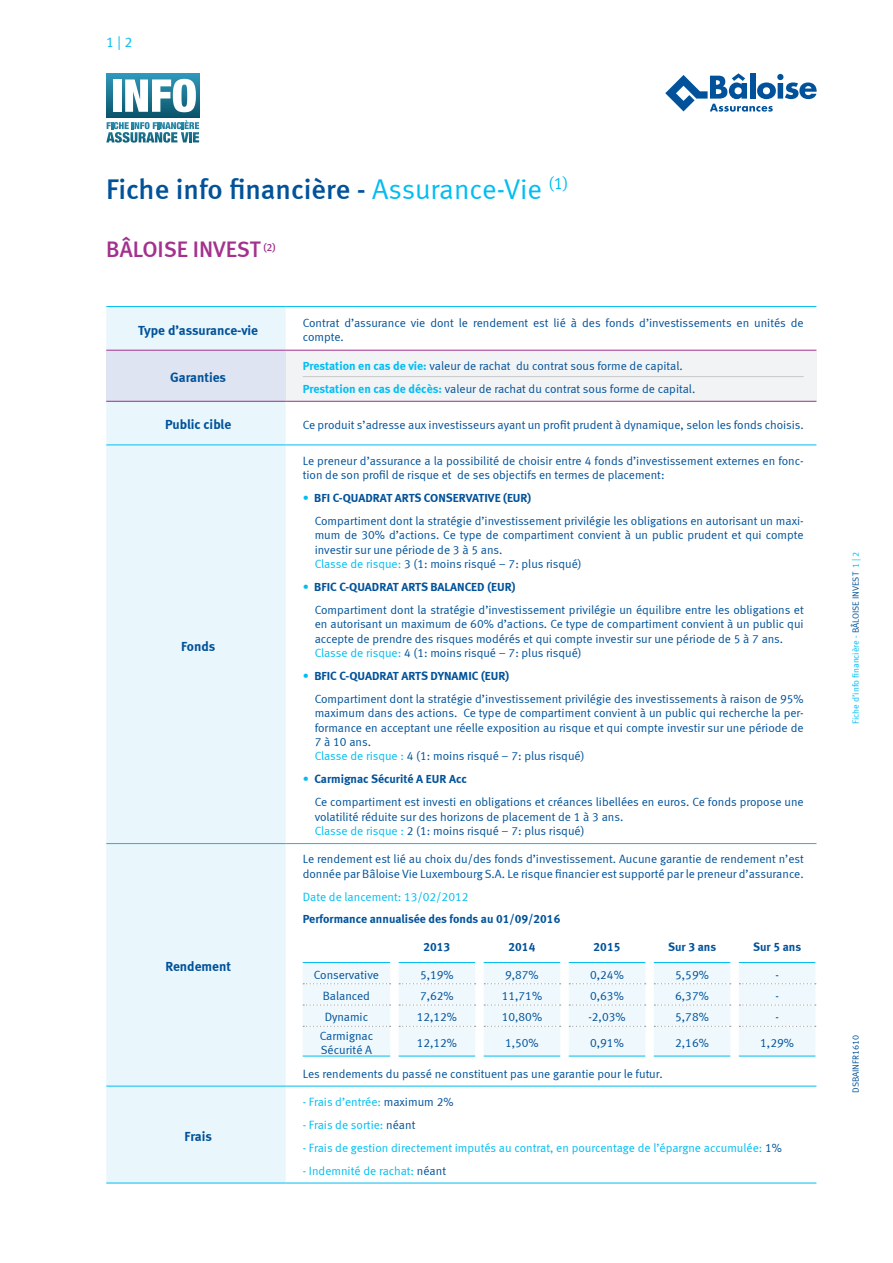
<style>
.page{position:relative;width:893px;height:1263px;background:#fff}
.page>*{position:absolute;margin:0;border:0;box-sizing:border-box;transform-origin:0 0}
.t1{font:28.5px "Meta Medium LF";color:#01529a}
.t2{font:22.5px "Meta Medium LF";color:#a3318d}
.t3{font:14.25px "Meta Normal LF";color:#01bdf2}
.t4{font:13.5px "Meta Bold LF";color:#01529a}
.t5{font:12px/14.4px "Meta Normal LF";color:#01529a}
.t6{font:12px "Meta Bold LF";color:#01529a}
.t7{font:12px "Meta Normal LF";color:#01bdf2}
.t8{font:9px "Meta Normal LF";color:#01bdf2}
.t9{font:9px "Meta Normal LF";color:#01529a}
.s1{font-family:"Meta Normal LF";color:#01bdf2}
.s2{font-family:"Meta Bold LF";color:#01bdf2}
.s3{color:#01bdf2}
.s4{color:#01529a}
</style>
<div class="page">
<svg style="left:665px;top:73px;width:151px;height:39px"></svg>
<div style="left:106px;top:307px;width:180px;height:876px;background:#e9f7fd"></div>
<div style="left:106px;top:350px;width:180px;height:51px;background:#dee4f1"></div>
<div style="left:286px;top:350px;width:530px;height:51px;background:#f2f3f4"></div>
<hr style="left:106px;top:444px;width:180px;height:1px;background:#01bdf2">
<hr style="left:286px;top:444px;width:530px;height:1px;background:#01bdf2">
<hr style="left:106px;top:306px;width:180px;height:1px;background:#01bdf2">
<hr style="left:106px;top:843px;width:180px;height:1px;background:#01bdf2">
<hr style="left:286px;top:843px;width:530px;height:1px;background:#01bdf2">
<hr style="left:286px;top:306px;width:530px;height:1px;background:#01bdf2">
<hr style="left:106px;top:1086px;width:180px;height:1px;background:#01bdf2">
<hr style="left:106px;top:1183px;width:180px;height:1px;background:#01bdf2">
<hr style="left:286px;top:1086px;width:530px;height:1px;background:#01bdf2">
<hr style="left:286px;top:1183px;width:530px;height:1px;background:#01bdf2">
<hr style="left:106px;top:350px;width:180px;height:1px;background:#a3318d">
<hr style="left:286px;top:350px;width:530px;height:1px;background:#a3318d">
<hr style="left:106px;top:401px;width:180px;height:1px;background:#a3318d">
<hr style="left:286px;top:401px;width:530px;height:1px;background:#a3318d">
<hr style="left:303px;top:376px;width:501px;height:1px;background:#c7c8ca">
<svg style="left:303px;top:962px;width:512px;height:94px;background:#eef8fc"></svg>
<hr style="left:303px;top:1056px;width:87px;height:1px;background:#01bdf2">
<hr style="left:399px;top:1056px;width:76px;height:1px;background:#01bdf2">
<hr style="left:484px;top:1056px;width:76px;height:1px;background:#01bdf2">
<hr style="left:569px;top:1056px;width:76px;height:1px;background:#01bdf2">
<hr style="left:654px;top:1056px;width:76px;height:1px;background:#01bdf2">
<hr style="left:739px;top:1056px;width:76px;height:1px;background:#01bdf2">
<hr style="left:303px;top:962px;width:87px;height:1px;background:#01bdf2">
<hr style="left:399px;top:962px;width:76px;height:1px;background:#01bdf2">
<hr style="left:484px;top:962px;width:76px;height:1px;background:#01bdf2">
<hr style="left:569px;top:962px;width:76px;height:1px;background:#01bdf2">
<hr style="left:654px;top:962px;width:76px;height:1px;background:#01bdf2">
<hr style="left:739px;top:962px;width:76px;height:1px;background:#01bdf2">
<svg style="left:303px;top:983px;width:88px;height:1px"></svg>
<svg style="left:484px;top:983px;width:77px;height:1px"></svg>
<svg style="left:569px;top:983px;width:77px;height:1px"></svg>
<svg style="left:654px;top:983px;width:77px;height:1px"></svg>
<svg style="left:739px;top:983px;width:77px;height:1px"></svg>
<svg style="left:303px;top:1004px;width:88px;height:1px"></svg>
<svg style="left:484px;top:1004px;width:77px;height:1px"></svg>
<svg style="left:569px;top:1004px;width:77px;height:1px"></svg>
<svg style="left:654px;top:1004px;width:77px;height:1px"></svg>
<svg style="left:739px;top:1004px;width:77px;height:1px"></svg>
<svg style="left:303px;top:1026px;width:88px;height:1px"></svg>
<svg style="left:484px;top:1026px;width:77px;height:1px"></svg>
<svg style="left:569px;top:1026px;width:77px;height:1px"></svg>
<svg style="left:654px;top:1026px;width:77px;height:1px"></svg>
<svg style="left:739px;top:1026px;width:77px;height:1px"></svg>
<svg style="left:399px;top:983px;width:77px;height:1px"></svg>
<svg style="left:399px;top:1004px;width:77px;height:1px"></svg>
<svg style="left:399px;top:1026px;width:77px;height:1px"></svg>
<div style="left:107px;top:73px;width:92px;height:44px;background:linear-gradient(to bottom,#3099bc,#0c566d)"></div>
<svg style="left:106px;top:120px;width:93px;height:23px"></svg>
<div style="left:113px;top:79px;width:9px;height:33px;background:#fff"></div>
<svg style="left:125px;top:79px;width:71px;height:33px"></svg>
<p class="t3" style="left:106px;top:34px;width:28px">1 | 2</p>
<p class="t1" style="left:106px;top:172px;width:464px">Fiche info financière - <span class="s1">Assurance-Vie</span> <sup>(1)</sup></p>
<p class="t2" style="left:106px;top:236px;width:171px">BÂLOISE INVEST <sup>(2)</sup></p>
<p class="t4" style="left:138px;top:322px;width:122px">Type d’assurance-vie</p>
<p class="t5" style="left:303px;top:315px;width:502px">Contrat d’assurance vie dont le rendement est lié à des fonds d’investissements en unités de compte.</p>
<p class="t4" style="left:170px;top:369px;width:57px">Garanties</p>
<p class="t5" style="left:303px;top:358px;width:382px"><span class="s2">Prestation en cas de vie:</span> valeur de rachat du contrat sous forme de capital.</p>
<p class="t5" style="left:303px;top:381px;width:394px"><span class="s2">Prestation en cas de décès:</span> valeur de rachat du contrat sous forme de capital.</p>
<p class="t4" style="left:165px;top:417px;width:68px">Public cible</p>
<p class="t5" style="left:303px;top:417px;width:502px">Ce produit s’adresse aux investisseurs ayant un profit prudent à dynamique, selon les fonds choisis.</p>
<p class="t4" style="left:181px;top:638px;width:36px">Fonds</p>
<p class="t4" style="left:165px;top:958px;width:67px">Rendement</p>
<p class="t4" style="left:184px;top:1128px;width:29px">Frais</p>
<p class="t5" style="left:303px;top:453px;width:502px">Le preneur d’assurance a la possibilité de choisir entre 4 fonds d’investissement externes en fonc&shy;tion de son profi l de risque et de ses objectifs en termes de placement:</p>
<p class="t6" style="left:303px;top:491px;width:230px"><span class="s1">•</span> BFI C-QUADRAT ARTS CONSERVATIVE (EUR)</p>
<p class="t5" style="left:315px;top:513px;width:490px;text-align:justify">Compartiment dont la stratégie d’investissement privilégie les obligations en autorisant un maxi&shy;mum de 30% d’actions. Ce type de compartiment convient à un public prudent et qui compte investir sur une période de 3 à 5 ans.</p>
<p class="t5" style="left:315px;top:556px;width:269px"><span class="s3">Classe de risque:</span> 3 (1: moins risqué – 7: plus risqué)</p>
<p class="t6" style="left:303px;top:580px;width:214px"><span class="s1">•</span> BFIC C-QUADRAT ARTS BALANCED (EUR)</p>
<p class="t5" style="left:315px;top:602px;width:491px;text-align:justify">Compartiment dont la stratégie d’investissement privilégie un équilibre entre les obligations et en autorisant un maximum de 60% d’actions. Ce type de compartiment convient à un public qui accepte de prendre des risques modérés et qui compte investir sur une période de 5 à 7 ans.</p>
<p class="t5" style="left:315px;top:645px;width:269px"><span class="s3">Classe de risque:</span> 4 (1: moins risqué – 7: plus risqué)</p>
<p class="t6" style="left:303px;top:669px;width:208px"><span class="s1">•</span> BFIC C-QUADRAT ARTS DYNAMIC (EUR)</p>
<p class="t5" style="left:315px;top:691px;width:490px;text-align:justify">Compartiment dont la stratégie d’investissement privilégie des investissements à raison de 95% maximum dans des actions. Ce type de compartiment convient à un public qui recherche la per&shy;formance en acceptant une réelle exposition au risque et qui compte investir sur une période de 7 à 10 ans.</p>
<p class="t5" style="left:315px;top:749px;width:271px"><span class="s3">Classe de risque :</span> 4 (1: moins risqué – 7: plus risqué)</p>
<p class="t6" style="left:303px;top:772px;width:166px"><span class="s1">•</span> Carmignac Sécurité A EUR Acc</p>
<p class="t5" style="left:315px;top:795px;width:490px">Ce compartiment est investi en obligations et créances libellées en euros. Ce fonds propose une volatilité réduite sur des horizons de placement de 1 à 3 ans.</p>
<p class="t5" style="left:315px;top:823px;width:271px"><span class="s3">Classe de risque :</span> 2 (1: moins risqué – 7: plus risqué)</p>
<p class="t5" style="left:303px;top:852px;width:503px">Le rendement est lié au choix du/des fonds d’investissement. Aucune garantie de rendement n’est donnée par Bâloise Vie Luxembourg S.A. Le risque financier est supporté par le preneur d’assurance.</p>
<p class="t7" style="left:303px;top:889px;width:167px">Date de lancement: 13/02/2012</p>
<p class="t6" style="left:303px;top:912px;width:259px">Performance annualisée des fonds au 01/09/2016</p>
<p class="t6" style="left:423px;top:940px;width:28px">2013</p>
<p class="t6" style="left:508px;top:940px;width:28px">2014</p>
<p class="t6" style="left:594px;top:940px;width:28px">2015</p>
<p class="t6" style="left:668px;top:940px;width:49px">Sur 3 ans</p>
<p class="t6" style="left:753px;top:940px;width:49px">Sur 5 ans</p>
<p class="t5" style="left:314px;top:967px;width:67px">Conservative</p>
<p class="t5" style="left:420px;top:967px;width:35px">5,19%</p>
<p class="t5" style="left:505px;top:967px;width:35px">9,87%</p>
<p class="t5" style="left:590px;top:967px;width:35px">0,24%</p>
<p class="t5" style="left:675px;top:967px;width:35px">5,59%</p>
<p class="t5" style="left:775px;top:967px;width:5px">-</p>
<p class="t5" style="left:323px;top:988px;width:49px">Balanced</p>
<p class="t5" style="left:420px;top:988px;width:35px">7,62%</p>
<p class="t5" style="left:502px;top:988px;width:42px">11,71%</p>
<p class="t5" style="left:590px;top:988px;width:35px">0,63%</p>
<p class="t5" style="left:675px;top:988px;width:35px">6,37%</p>
<p class="t5" style="left:775px;top:988px;width:5px">-</p>
<p class="t5" style="left:325px;top:1010px;width:45px">Dynamic</p>
<p class="t5" style="left:417px;top:1010px;width:42px">12,12%</p>
<p class="t5" style="left:502px;top:1010px;width:42px">10,80%</p>
<p class="t5" style="left:588px;top:1010px;width:39px">-2,03%</p>
<p class="t5" style="left:675px;top:1010px;width:35px">5,78%</p>
<p class="t5" style="left:775px;top:1010px;width:5px">-</p>
<p class="t5" style="left:320px;top:1028px;width:55px">Carmignac<br>Sécurité A</p>
<p class="t5" style="left:417px;top:1035px;width:42px">12,12%</p>
<p class="t5" style="left:505px;top:1035px;width:35px">1,50%</p>
<p class="t5" style="left:590px;top:1035px;width:35px">0,91%</p>
<p class="t5" style="left:675px;top:1035px;width:35px">2,16%</p>
<p class="t5" style="left:760px;top:1035px;width:35px">1,29%</p>
<p class="t5" style="left:303px;top:1066px;width:361px">Les rendements du passé ne constituent pas une garantie pour le futur.</p>
<p class="t7" style="left:303px;top:1095px;width:152px">- Frais d’entrée: <span class="s4">maximum 2%</span></p>
<p class="t7" style="left:303px;top:1117px;width:114px">- Frais de sortie: <span class="s4">néant</span></p>
<p class="t7" style="left:303px;top:1140px;width:481px">- Frais de gestion directement imputés au contrat, en pourcentage de l’épargne accumulée: <span class="s4">1%</span></p>
<p class="t7" style="left:303px;top:1163px;width:145px">- Indemnité de rachat: <span class="s4">néant</span></p>
<p class="t8" style="left:850px;top:724px;width:174px;rotate:-90deg">Fiche d’info financière - <span class="s4">BÂLOISE INVEST</span> 1 | 2</p>
<p class="t9" style="left:850px;top:1093px;width:60px;rotate:-90deg">DSBAINFR1610</p>
</div>
